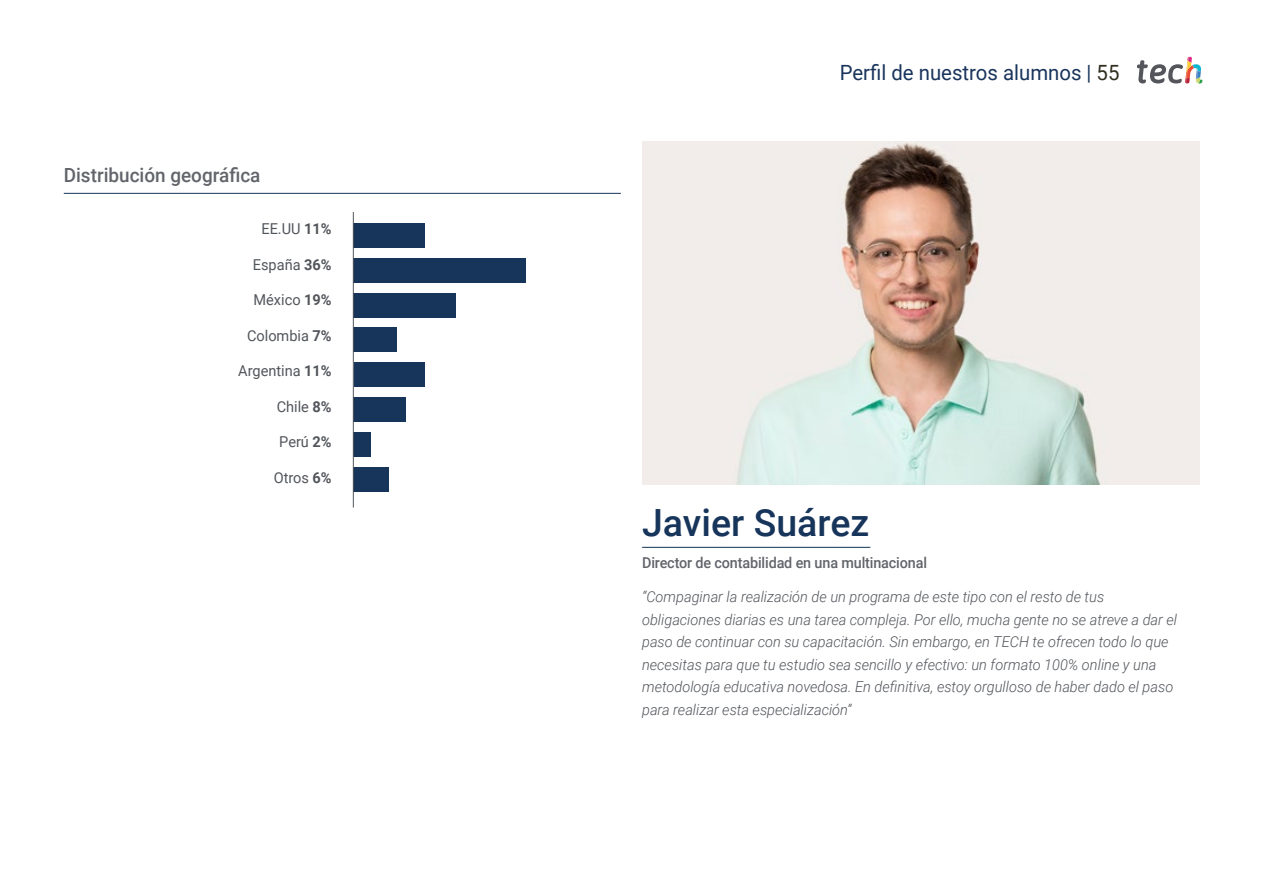
<style>
.page{position:relative;width:1263px;height:893px;background:#fff}
.page>*{position:absolute;margin:0;border:0;box-sizing:border-box;transform-origin:0 0}
.t1{font:500 37.5px "Roboto";color:#17355b}
.t2{font:21px "Roboto";color:#1a355c}
.t3{font:500 19.5px "Roboto";color:#61646a}
.t4{font:italic 300 15px/22.5px "Roboto";color:#52555b}
.t5{font:15px "Roboto";color:#52555b}
.t6{font:500 15px "Roboto";letter-spacing:-.01em;color:#61646a;scale:.96 1}
.s1{font-weight:700}
.s2{color:#312e20}
</style>
<div class="page">
<svg style="left:1137px;top:57px;width:65px;height:27px"></svg>
<hr style="left:64px;top:193px;width:557px;height:1px;background:#17355b">
<div style="left:353px;top:223px;width:72px;height:25px;background:#17355b"></div>
<div style="left:353px;top:397px;width:53px;height:25px;background:#17355b"></div>
<div style="left:353px;top:258px;width:173px;height:25px;background:#17355b"></div>
<div style="left:353px;top:432px;width:17px;height:25px;background:#17355b"></div>
<div style="left:353px;top:293px;width:103px;height:24px;background:#17355b"></div>
<div style="left:353px;top:467px;width:36px;height:24px;background:#17355b"></div>
<div style="left:353px;top:327px;width:44px;height:25px;background:#17355b"></div>
<div style="left:354px;top:362px;width:71px;height:25px;background:#17355b"></div>
<hr style="left:353px;top:212px;width:1px;height:296px;background:#52555b">
<hr style="left:642px;top:547px;width:228px;height:1px;background:#123352">
<img style="left:642px;top:141px;width:557px;height:343px">
<h3 class="t3" style="left:64px;top:161px;width:198px">Distribución geográfica</h3>
<p class="t5" style="left:261px;top:218px;width:72px">EE.UU <span class="s1">11%</span></p>
<p class="t5" style="left:253px;top:254px;width:80px">España <span class="s1">36%</span></p>
<p class="t5" style="left:254px;top:289px;width:80px">México <span class="s1">19%</span></p>
<p class="t5" style="left:247px;top:325px;width:86px">Colombia <span class="s1">7%</span></p>
<p class="t5" style="left:238px;top:360px;width:95px">Argentina <span class="s1">11%</span></p>
<p class="t5" style="left:277px;top:396px;width:56px">Chile <span class="s1">8%</span></p>
<p class="t5" style="left:279px;top:431px;width:54px">Perú <span class="s1">2%</span></p>
<p class="t5" style="left:274px;top:467px;width:60px">Otros <span class="s1">6%</span></p>
<h2 class="t2" style="left:840px;top:57px;width:281px">Perfil de nuestros alumnos | <span class="s2">55</span></h2>
<h1 class="t1" style="left:642px;top:496px;width:229px">Javier Suárez</h1>
<p class="t6" style="left:642px;top:552px;width:298px">Director de contabilidad en una multinacional</p>
<p class="t4" style="left:642px;top:585px;width:537px">“Compaginar la realización de un programa de este tipo con el resto de tus obligaciones diarias es una tarea compleja. Por ello, mucha gente no se atreve a dar el paso de continuar con su capacitación. Sin embargo, en TECH te ofrecen todo lo que necesitas para que tu estudio sea sencillo y efectivo: un formato 100% online y una metodología educativa novedosa. En definitiva, estoy orgulloso de haber dado el paso para realizar esta especialización”</p>
</div>
